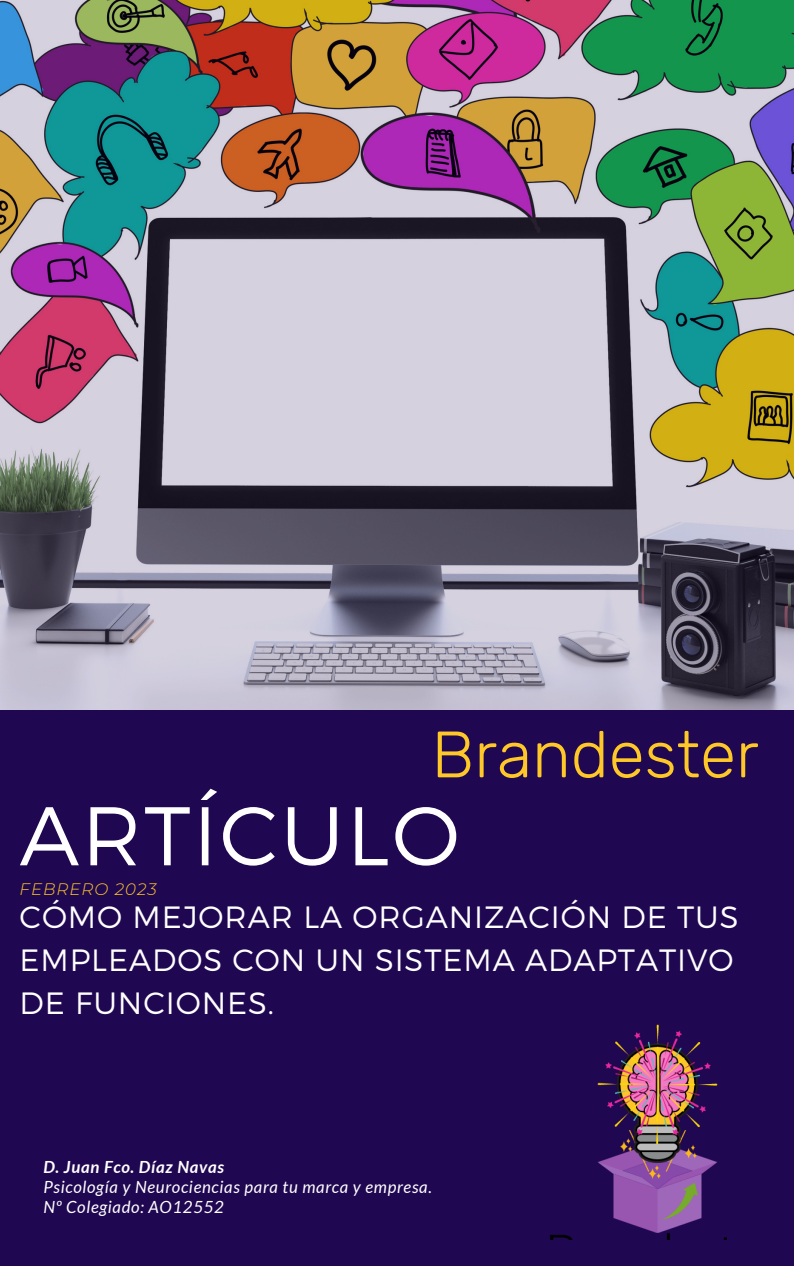
<style>
.page{position:relative;width:794px;height:1266px;background:#fff}
.page>*{position:absolute;margin:0;border:0;box-sizing:border-box;transform-origin:0 0}
.t1{font:300 82.95px "Montserrat";letter-spacing:.03em;color:#fff}
.t2{font:300 65.4px "Rubik";color:#fec829}
.t3{font:300 30.75px/43px "Montserrat";letter-spacing:.03em;color:#fff}
.t4{font:italic 16.73px/19.9px "Lato";letter-spacing:.04em;color:#fff}
.t5{font:italic 700 16.73px "Lato";letter-spacing:.04em;color:#fff}
.t6{font:italic 300 16.58px "Montserrat";letter-spacing:.06em;color:#fec829}
</style>
<div class="page">
<div style="left:0;top:0;width:792px;height:1265px;background:#200751"></div>
<img style="left:0;top:0;width:793px;height:709px">
<img style="left:550px;top:1005px;width:243px;height:234px">
<h2 class="t2" style="left:431px;top:716px;width:328px">Brandester</h2>
<h1 class="t1" style="left:20px;top:782px;width:441px">ARTÍCULO</h1>
<p class="t3" style="left:20px;top:894px;width:720px">CÓMO MEJORAR LA ORGANIZACIÓN DE TUS<br>EMPLEADOS CON UN SISTEMA ADAPTATIVO<br>DE FUNCIONES.</p>
<p class="t6" style="left:20px;top:878px;width:138px">FEBRERO 2023</p>
<p class="t5" style="left:43px;top:1157px;width:182px">D. Juan Fco. Díaz Navas</p>
<p class="t4" style="left:43px;top:1177px;width:390px">Psicología y Neurociencias para tu marca y empresa.<br>Nº Colegiado: AO12552</p>
</div>
